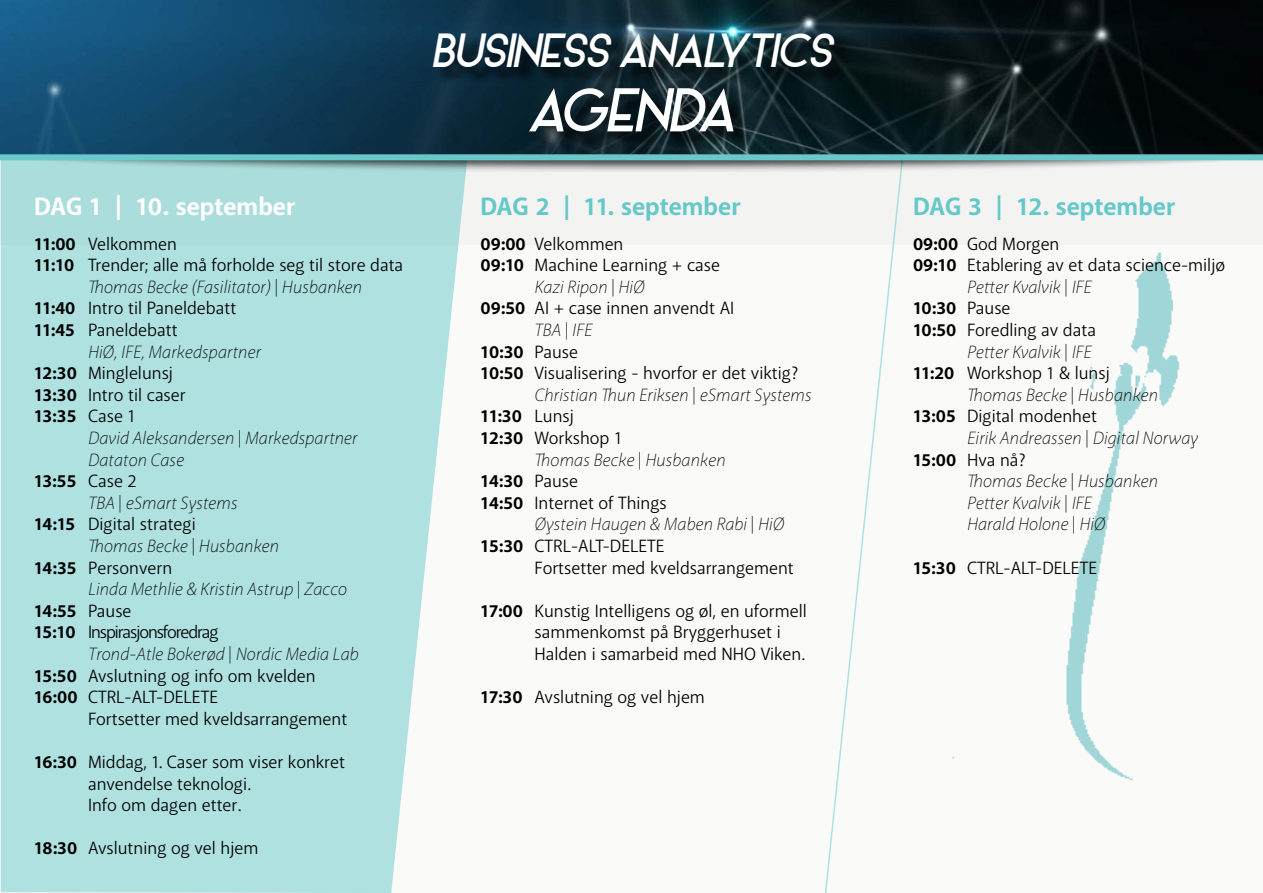
<style>
.page{position:relative;width:1263px;height:893px;background:#fafaf9}
.page>*{position:absolute;margin:0;border:0;box-sizing:border-box;transform-origin:0 0}
.t1{font:italic 54px "Alpaca Scarlett Demo";color:#fff}
.t2{font:italic 42px "Alpaca Scarlett Demo";color:#fff}
.t3{font:700 25.5px "Akagi Pro";color:#65c8c9}
.t4{font:700 25.5px "Akagi Pro";color:#fff}
.t5{font:18px/21.6px "Akagi Pro";color:#000}
.t6{font:italic 200 18px "Akagi Pro";color:#000}
.t7{font:700 18px "Akagi Pro";color:#000}
.t8{font:18px "Akagi Pro";letter-spacing:-.06em;color:#000}
.s1{font-weight:700}
.s2{font-weight:400}
</style>
<div class="page">
<img style="left:0;top:246px;width:1179px;height:646px">
<svg style="left:822px;top:173px;width:82px;height:720px"></svg>
<svg style="left:1px;top:160px;width:467px;height:733px;fill:#afe1e1"></svg>
<div style="left:12px;top:125px;width:1251px;height:48px;background:#000;opacity:.75"></div>
<img style="left:0;top:0;width:1263px;height:154px">
<div style="left:0;top:154px;width:1263px;height:6px;background:#69c9ca"></div>
<div style="left:436px;top:35px;width:417px;height:115px;background:#000;opacity:.75"></div>
<h2 class="t2" style="left:432px;top:22px;width:411px">BUSINESS ANALYTICS</h2>
<h1 class="t1" style="left:528px;top:74px;width:221px">AGENDA</h1>
<h3 class="t4" style="left:34px;top:190px;width:263px">DAG 1 | 10. september</h3>
<h3 class="t3" style="left:480px;top:190px;width:262px">DAG 2 | 11. september</h3>
<h3 class="t3" style="left:913px;top:190px;width:264px">DAG 3 | 12. september</h3>
<p class="t5" style="left:34px;top:233px;width:144px"><span class="s1">11:00</span> Velkommen</p>
<p class="t5" style="left:34px;top:254px;width:371px"><span class="s1">11:10</span> Trender; alle må forholde seg til store data</p>
<p class="t6" style="left:88px;top:276px;width:275px">Thomas Becke (Fasilitator) | Husbanken</p>
<p class="t5" style="left:34px;top:298px;width:204px"><span class="s1">11:40</span> Intro til Paneldebatt</p>
<p class="t5" style="left:34px;top:319px;width:145px"><span class="s1">11:45</span> Paneldebatt</p>
<p class="t6" style="left:88px;top:341px;width:174px">HiØ, IFE, Markedspartner</p>
<p class="t5" style="left:34px;top:362px;width:141px"><span class="s1">12:30</span> Minglelunsj</p>
<p class="t5" style="left:34px;top:384px;width:153px"><span class="s1">13:30</span> Intro til caser</p>
<p class="t7" style="left:34px;top:405px;width:103px">13:35 <span class="s2">Case 1</span></p>
<p class="t6" style="left:88px;top:427px;width:271px">David Aleksandersen | Markedspartner</p>
<p class="t6" style="left:88px;top:449px;width:97px">Dataton Case</p>
<p class="t7" style="left:34px;top:470px;width:104px">13:55 <span class="s2">Case 2</span></p>
<p class="t6" style="left:88px;top:492px;width:151px">TBA | eSmart Systems</p>
<p class="t5" style="left:34px;top:514px;width:163px"><span class="s1">14:15</span> Digital strategi</p>
<p class="t6" style="left:88px;top:535px;width:192px">Thomas Becke | Husbanken</p>
<p class="t5" style="left:34px;top:557px;width:140px"><span class="s1">14:35</span> Personvern</p>
<p class="t6" style="left:88px;top:578px;width:260px">Linda Methlie &amp; Kristin Astrup | Zacco</p>
<p class="t7" style="left:34px;top:600px;width:99px">14:55 <span class="s2">Pause</span></p>
<p class="t8" style="left:34px;top:621px;width:186px"><span class="s1">15:10</span> Inspirasjonsforedrag</p>
<p class="t6" style="left:88px;top:643px;width:272px">Trond-Atle Bokerød | Nordic Media Lab</p>
<p class="t5" style="left:34px;top:665px;width:283px"><span class="s1">15:50</span> Avslutning og info om kvelden</p>
<p class="t5" style="left:34px;top:686px;width:186px"><span class="s1">16:00</span> CTRL-ALT-DELETE</p>
<p class="t5" style="left:88px;top:708px;width:261px">Fortsetter med kveldsarrangement</p>
<p class="t5" style="left:88px;top:751px;width:259px;text-indent:-54px"><span class="s1">16:30</span> Middag, 1. Caser som viser konkret anvendelse teknologi.<br>Info om dagen etter.</p>
<p class="t5" style="left:34px;top:838px;width:226px"><span class="s1">18:30</span> Avslutning og vel hjem</p>
<p class="t5" style="left:480px;top:233px;width:144px"><span class="s1">09:00</span> Velkommen</p>
<p class="t5" style="left:480px;top:254px;width:241px"><span class="s1">09:10</span> Machine Learning + case</p>
<p class="t6" style="left:534px;top:276px;width:111px">Kazi Ripon | HiØ</p>
<p class="t5" style="left:480px;top:298px;width:255px"><span class="s1">09:50</span> AI + case innen anvendt AI</p>
<p class="t6" style="left:534px;top:319px;width:59px">TBA | IFE</p>
<p class="t7" style="left:480px;top:340px;width:99px">10:30 <span class="s2">Pause</span></p>
<p class="t5" style="left:480px;top:362px;width:319px"><span class="s1">10:50</span> Visualisering - hvorfor er det viktig?</p>
<p class="t6" style="left:534px;top:384px;width:278px">Christian Thun Eriksen | eSmart Systems</p>
<p class="t7" style="left:480px;top:405px;width:95px">11:30 <span class="s2">Lunsj</span></p>
<p class="t5" style="left:480px;top:427px;width:143px"><span class="s1">12:30</span> Workshop 1</p>
<p class="t6" style="left:534px;top:449px;width:192px">Thomas Becke | Husbanken</p>
<p class="t7" style="left:480px;top:470px;width:99px">14:30 <span class="s2">Pause</span></p>
<p class="t5" style="left:480px;top:492px;width:188px"><span class="s1">14:50</span> Internet of Things</p>
<p class="t6" style="left:534px;top:513px;width:251px">Øystein Haugen &amp; Maben Rabi | HiØ</p>
<p class="t5" style="left:480px;top:535px;width:186px"><span class="s1">15:30</span> CTRL-ALT-DELETE</p>
<p class="t5" style="left:534px;top:557px;width:261px">Fortsetter med kveldsarrangement</p>
<p class="t5" style="left:534px;top:600px;width:274px;text-indent:-54px"><span class="s1">17:00</span> Kunstig Intelligens og øl, en uformell sammenkomst på Bryggerhuset i<br>Halden i samarbeid med NHO Viken.</p>
<p class="t5" style="left:480px;top:686px;width:226px"><span class="s1">17:30</span> Avslutning og vel hjem</p>
<p class="t5" style="left:913px;top:233px;width:148px"><span class="s1">09:00</span> God Morgen</p>
<p class="t5" style="left:913px;top:254px;width:314px"><span class="s1">09:10</span> Etablering av et data science-miljø</p>
<p class="t6" style="left:967px;top:276px;width:126px">Petter Kvalvik | IFE</p>
<p class="t7" style="left:913px;top:297px;width:99px">10:30 <span class="s2">Pause</span></p>
<p class="t5" style="left:913px;top:319px;width:184px"><span class="s1">10:50</span> Foredling av data</p>
<p class="t6" style="left:967px;top:341px;width:126px">Petter Kvalvik | IFE</p>
<p class="t5" style="left:913px;top:362px;width:198px"><span class="s1">11:20</span> Workshop 1 &amp; lunsj</p>
<p class="t6" style="left:967px;top:384px;width:192px">Thomas Becke | Husbanken</p>
<p class="t5" style="left:913px;top:406px;width:185px"><span class="s1">13:05</span> Digital modenhet</p>
<p class="t6" style="left:967px;top:427px;width:232px">Eirik Andreassen | Digital Norway</p>
<p class="t5" style="left:913px;top:449px;width:114px"><span class="s1">15:00</span> Hva nå?</p>
<p class="t6" style="left:967px;top:470px;width:192px">Thomas Becke | Husbanken</p>
<p class="t6" style="left:967px;top:492px;width:126px">Petter Kvalvik | IFE</p>
<p class="t6" style="left:967px;top:513px;width:140px">Harald Holone | HiØ</p>
<p class="t5" style="left:913px;top:557px;width:186px"><span class="s1">15:30</span> CTRL-ALT-DELETE</p>
</div>
